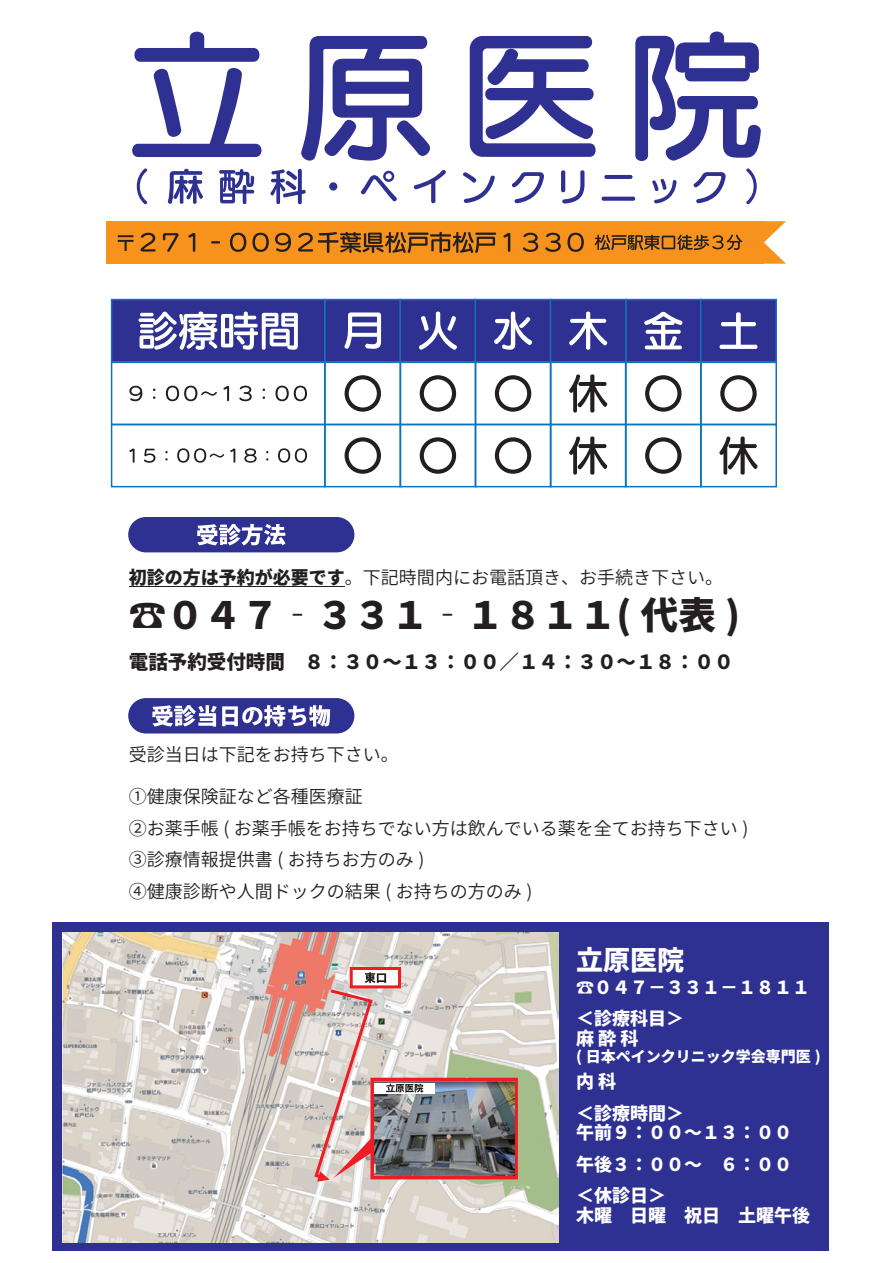
<style>
.page{position:relative;width:893px;height:1263px;background:#fff}
.page>*{position:absolute;margin:0;border:0;box-sizing:border-box;transform-origin:0 0}
.t1{font:800 37.5px "Source Han Sans";color:#231f20}
.t2{font:800 27px "Source Han Sans";color:#fff}
.t3{font:800 19.5px "Source Han Sans";color:#231f20}
.t4{font:18px/31.5px "Source Han Sans";color:#231f20}
.t5{font:800 18px/31.5px "Source Han Sans";color:#fff}
.t6{font:800 15px "Source Han Sans";color:#fff}
.s1{font-weight:800}
</style>
<div class="page">
<svg style="left:132px;top:32px;width:129px;height:125px"></svg>
<svg style="left:301px;top:36px;width:129px;height:125px"></svg>
<svg style="left:470px;top:36px;width:126px;height:121px"></svg>
<svg style="left:635px;top:32px;width:126px;height:129px"></svg>
<svg style="left:137px;top:168px;width:10px;height:36px"></svg>
<svg style="left:168px;top:169px;width:35px;height:35px"></svg>
<svg style="left:219px;top:169px;width:35px;height:35px"></svg>
<svg style="left:270px;top:169px;width:36px;height:35px"></svg>
<div style="left:329px;top:182px;width:8px;height:9px;background:#2e3092;border-radius:50%"></div>
<svg style="left:361px;top:171px;width:36px;height:30px"></svg>
<svg style="left:414px;top:170px;width:32px;height:33px"></svg>
<svg style="left:463px;top:172px;width:32px;height:31px"></svg>
<svg style="left:512px;top:172px;width:32px;height:31px"></svg>
<svg style="left:561px;top:170px;width:23px;height:33px"></svg>
<hr style="left:604px;top:175px;width:28px;height:4px;background:#2e3092;border-radius:2px">
<svg style="left:602px;top:197px;width:33px;height:4px"></svg>
<svg style="left:652px;top:179px;width:24px;height:24px"></svg>
<svg style="left:694px;top:172px;width:32px;height:31px"></svg>
<svg style="left:746px;top:168px;width:11px;height:36px"></svg>
<div style="left:107px;top:221px;width:657px;height:43px;background:#f7931d"></div>
<svg style="left:764px;top:221px;width:22px;height:43px"></svg>
<svg style="left:118px;top:235px;width:15px;height:16px"></svg>
<svg style="left:140px;top:233px;width:16px;height:19px"></svg>
<svg style="left:163px;top:233px;width:16px;height:19px"></svg>
<svg style="left:188px;top:233px;width:7px;height:19px"></svg>
<svg style="left:211px;top:241px;width:9px;height:2px"></svg>
<svg style="left:230px;top:233px;width:16px;height:19px"></svg>
<svg style="left:252px;top:233px;width:17px;height:19px"></svg>
<svg style="left:275px;top:233px;width:16px;height:19px"></svg>
<svg style="left:298px;top:232px;width:198px;height:21px"></svg>
<svg style="left:503px;top:233px;width:7px;height:19px"></svg>
<svg style="left:523px;top:233px;width:15px;height:19px"></svg>
<svg style="left:545px;top:233px;width:16px;height:19px"></svg>
<svg style="left:567px;top:233px;width:17px;height:19px"></svg>
<svg style="left:595px;top:235px;width:147px;height:15px"></svg>
<div style="left:111px;top:299px;width:215px;height:63px;background:#2e3092;border:2px solid #1074bc"></div>
<svg style="left:139px;top:311px;width:159px;height:39px"></svg>
<div style="left:324px;top:299px;width:77px;height:63px;background:#2e3092;border:2px solid #1074bc"></div>
<div style="left:399px;top:299px;width:77px;height:63px;background:#2e3092;border:2px solid #1074bc"></div>
<div style="left:475px;top:299px;width:77px;height:63px;background:#2e3092;border:2px solid #1074bc"></div>
<svg style="left:129px;top:386px;width:13px;height:15px"></svg>
<svg style="left:166px;top:386px;width:51px;height:15px"></svg>
<svg style="left:223px;top:386px;width:6px;height:15px"></svg>
<svg style="left:239px;top:386px;width:13px;height:15px"></svg>
<svg style="left:275px;top:386px;width:32px;height:15px"></svg>
<div style="left:111px;top:362px;width:215px;height:63px;border:2px solid #1074bc"></div>
<svg style="left:495px;top:375px;width:36px;height:37px"></svg>
<svg style="left:345px;top:375px;width:36px;height:37px"></svg>
<div style="left:324px;top:362px;width:77px;height:63px;border:2px solid #1074bc"></div>
<svg style="left:420px;top:375px;width:36px;height:37px"></svg>
<div style="left:399px;top:362px;width:77px;height:63px;border:2px solid #1074bc"></div>
<svg style="left:129px;top:448px;width:6px;height:15px"></svg>
<svg style="left:144px;top:449px;width:11px;height:14px"></svg>
<svg style="left:165px;top:451px;width:3px;height:9px"></svg>
<svg style="left:177px;top:448px;width:47px;height:15px"></svg>
<svg style="left:230px;top:448px;width:5px;height:15px"></svg>
<svg style="left:244px;top:448px;width:13px;height:15px"></svg>
<svg style="left:278px;top:448px;width:29px;height:15px"></svg>
<div style="left:111px;top:424px;width:215px;height:63px;border:2px solid #1074bc"></div>
<div style="left:625px;top:299px;width:77px;height:63px;background:#2e3092;border:2px solid #1074bc"></div>
<svg style="left:645px;top:375px;width:37px;height:37px"></svg>
<div style="left:625px;top:362px;width:77px;height:63px;border:2px solid #1074bc"></div>
<svg style="left:645px;top:437px;width:37px;height:37px"></svg>
<div style="left:625px;top:424px;width:77px;height:63px;border:2px solid #1074bc"></div>
<svg style="left:644px;top:312px;width:38px;height:37px"></svg>
<div style="left:700px;top:299px;width:77px;height:63px;background:#2e3092;border:2px solid #1074bc"></div>
<svg style="left:720px;top:375px;width:37px;height:37px"></svg>
<div style="left:700px;top:362px;width:77px;height:63px;border:2px solid #1074bc"></div>
<div style="left:700px;top:424px;width:77px;height:63px;border:2px solid #1074bc"></div>
<svg style="left:719px;top:312px;width:38px;height:37px"></svg>
<svg style="left:495px;top:437px;width:36px;height:37px"></svg>
<div style="left:475px;top:424px;width:77px;height:63px;border:2px solid #1074bc"></div>
<div style="left:550px;top:299px;width:77px;height:63px;background:#2e3092;border:2px solid #1074bc"></div>
<div style="left:550px;top:362px;width:77px;height:63px;border:2px solid #1074bc"></div>
<div style="left:550px;top:424px;width:77px;height:63px;border:2px solid #1074bc"></div>
<svg style="left:569px;top:311px;width:38px;height:39px"></svg>
<svg style="left:345px;top:437px;width:36px;height:37px"></svg>
<div style="left:324px;top:424px;width:77px;height:63px;border:2px solid #1074bc"></div>
<svg style="left:420px;top:437px;width:36px;height:37px"></svg>
<div style="left:399px;top:424px;width:77px;height:63px;border:2px solid #1074bc"></div>
<svg style="left:344px;top:312px;width:37px;height:37px"></svg>
<svg style="left:419px;top:311px;width:38px;height:39px"></svg>
<svg style="left:494px;top:312px;width:38px;height:38px"></svg>
<svg style="left:569px;top:374px;width:38px;height:39px"></svg>
<svg style="left:569px;top:436px;width:38px;height:39px"></svg>
<svg style="left:719px;top:436px;width:38px;height:39px"></svg>
<hr style="left:129px;top:586px;width:216px;height:1px;background:#231f20">
<div style="left:129px;top:518px;width:225px;height:34px;background:#2e3092;border-radius:17px"></div>
<div style="left:128px;top:517px;width:226px;height:35px;border:2px solid #2e3092;border-radius:17px"></div>
<svg style="left:197px;top:524px;width:88px;height:21px"></svg>
<div style="left:129px;top:699px;width:225px;height:34px;background:#2e3092;border-radius:17px"></div>
<div style="left:128px;top:698px;width:226px;height:35px;border:2px solid #2e3092;border-radius:17px"></div>
<svg style="left:152px;top:705px;width:178px;height:22px"></svg>
<div style="left:52px;top:923px;width:777px;height:328px;background:#2e3092"></div>
<img style="left:63px;top:932px;width:495px;height:310px">
<div style="left:350px;top:967px;width:51px;height:21px;background:#fff;border:3px solid #ee1d23"></div>
<svg style="left:423px;top:1078px;width:95px;height:101px"></svg>
<img style="left:423px;top:1081px;width:91px;height:95px">
<div style="left:374px;top:1083px;width:61px;height:10px;background:#fff"></div>
<svg style="left:312px;top:972px;width:111px;height:209px"></svg>
<p class="t4" style="left:129px;top:562px;width:595px"><span class="s1">初診の方は予約が必要です</span>。下記時間内にお電話頂き、お手続き下さい。</p>
<h1 class="t1" style="left:129px;top:594px;width:613px">☎０４７‐３３１‐１８１１( 代表 )</h1>
<p class="t3" style="left:129px;top:651px;width:606px">電話予約受付時間　８：３０～１３：００／１４：３０～１８：００</p>
<p class="t4" style="left:129px;top:739px;width:271px">受診当日は下記をお持ち下さい。</p>
<p class="t4" style="left:129px;top:781px;width:621px">➀健康保険証など各種医療証<br>➁お薬手帳 ( お薬手帳をお持ちでない方は飲んでいる薬を全てお持ち下さい )<br>➂診療情報提供書 ( お持ちお方のみ )<br>➃健康診断や人間ドックの結果 ( お持ちの方のみ )</p>
<h2 class="t2" style="left:576px;top:945px;width:109px">立原医院</h2>
<p class="t5" style="left:576px;top:972px;width:236px">☎０４７－３３１－１８１１＜診療科目＞</p>
<p class="t5" style="left:576px;top:1023px;width:64px">麻 酔 科</p>
<p class="t6" style="left:576px;top:1048px;width:246px">( 日本ペインクリニック学会専門医 )</p>
<p class="t5" style="left:576px;top:1066px;width:109px">内 科<br>＜診療時間＞</p>
<p class="t5" style="left:576px;top:1117px;width:218px;text-align:justify">午前９：００～１３：００午後３：００～　６：００＜休診日＞</p>
<p class="t5" style="left:576px;top:1200px;width:236px">木曜　日曜　祝日　土曜午後</p>
</div>
